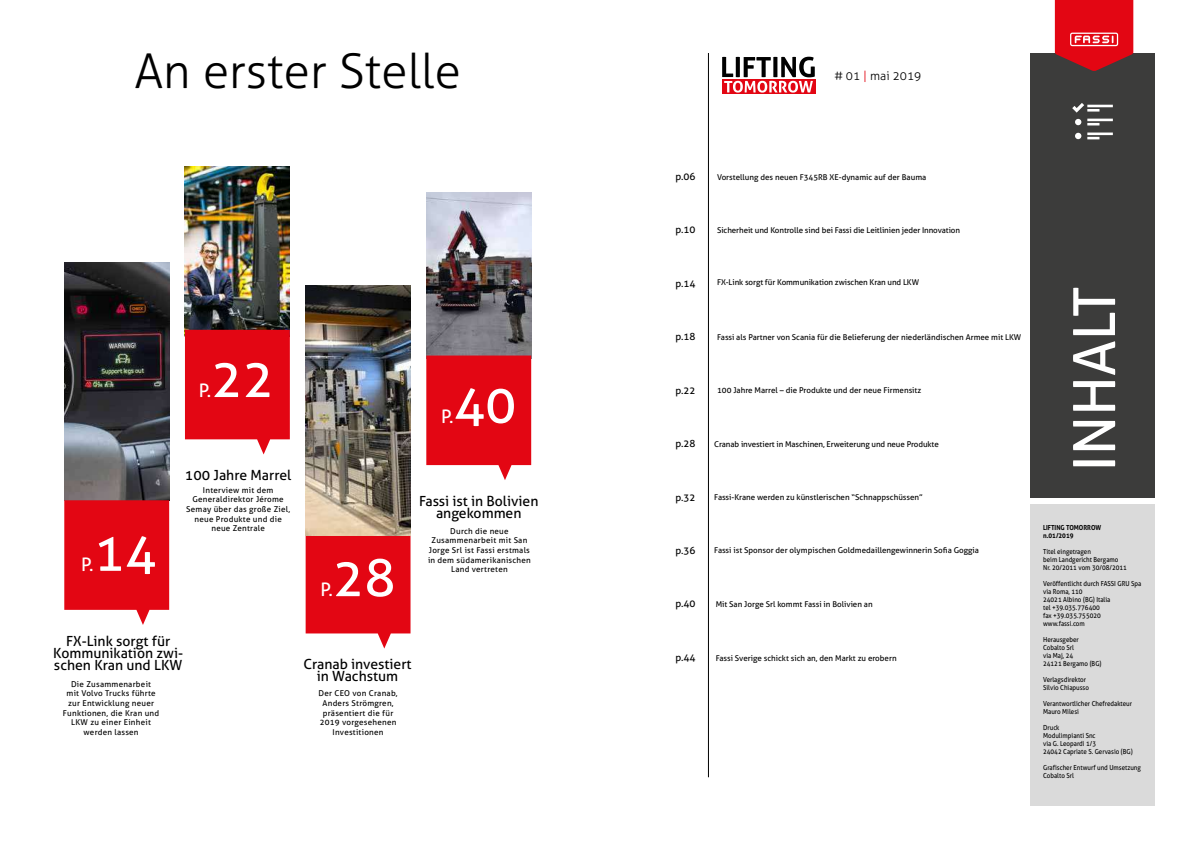
<style>
.page{position:relative;width:1191px;height:842px;background:#fff}
.page>*{position:absolute;margin:0;border:0;box-sizing:border-box;transform-origin:0 0}
.t1{font:58px "Aller";color:#fff}
.t2{font:52.2px "Aller";color:#fff}
.t3{font:300 48px "Aller";color:#000}
.t4{font:18.5px "Aller";color:#fff}
.t5{font:14px/12px "Aller";color:#000;text-align:center}
.t6{font:300 12px "Aller";color:#000}
.t7{font:10px "Aller";color:#000}
.t8{font:8.1px/9.7px "Aller";letter-spacing:.03em;color:#000;text-align:center}
.t9{font:8px "Aller";color:#000}
.t10{font:6.9px/8px "Aller";color:#000;scale:.9 1}
.t11{font:700 6.9px/8px "Aller";color:#000;scale:.9 1}
.s1{color:#e30613}
</style>
<div class="page">
<img style="left:426px;top:193px;width:105px;height:162px">
<img style="left:185px;top:167px;width:105px;height:163px">
<div style="left:1030px;top:53px;width:124px;height:444px;background:#3c3c3b"></div>
<div style="left:1030px;top:504px;width:124px;height:302px;background:#dadada"></div>
<img style="left:64px;top:262px;width:105px;height:238px">
<svg style="left:64px;top:500px;width:105px;height:125px;background:#e6242f"></svg>
<svg style="left:185px;top:330px;width:105px;height:124px;background:#e6212d"></svg>
<svg style="left:306px;top:535px;width:104px;height:113px;background:#e62530"></svg>
<img style="left:306px;top:286px;width:104px;height:249px">
<svg style="left:426px;top:355px;width:105px;height:125px;background:#e5242f"></svg>
<svg style="left:1054px;top:0;width:79px;height:71px;background:#d01b25"></svg>
<hr style="left:1087px;top:105px;width:25px;height:2px;background:#fff">
<svg style="left:1075px;top:119px;width:6px;height:6px"></svg>
<svg style="left:1075px;top:133px;width:6px;height:6px"></svg>
<hr style="left:1087px;top:119px;width:25px;height:2px;background:#fff">
<svg style="left:1087px;top:123px;width:12px;height:2px"></svg>
<hr style="left:1087px;top:133px;width:25px;height:2px;background:#fff">
<svg style="left:1087px;top:137px;width:12px;height:2px"></svg>
<svg style="left:1072px;top:103px;width:27px;height:10px"></svg>
<hr style="left:708px;top:53px;width:1px;height:724px;background:#000">
<div style="left:722px;top:79px;width:93px;height:15px;background:#e30613"></div>
<svg style="left:722px;top:57px;width:92px;height:36px"></svg>
<h3 class="t3" style="left:134px;top:42px;width:328px">An erster Stelle</h3>
<h2 class="t2" style="left:211px;top:347px;width:64px">22</h2>
<h3 class="t4" style="left:199px;top:379px;width:14px">P.</h3>
<h2 class="t2" style="left:453px;top:373px;width:64px">40</h2>
<h3 class="t4" style="left:441px;top:405px;width:14px">P.</h3>
<h2 class="t2" style="left:94px;top:520px;width:64px">14</h2>
<h3 class="t4" style="left:81px;top:553px;width:14px">P.</h3>
<h3 class="t5" style="left:185px;top:469px;width:108px">100 Jahre Marrel</h3>
<p class="t8" style="left:186px;top:485px;width:105px">Interview mit dem<br>Generaldirektor Jérome<br>Semay über das große Ziel, neue Produkte und die neue Zentrale</p>
<h2 class="t2" style="left:333px;top:546px;width:64px">28</h2>
<h3 class="t4" style="left:320px;top:578px;width:14px">P.</h3>
<h3 class="t5" style="left:419px;top:495px;width:121px">Fassi ist in Bolivien angekommen</h3>
<p class="t8" style="left:428px;top:526px;width:104px">Durch die neue<br>Zusammenarbeit mit San<br>Jorge Srl ist Fassi erstmals in dem südamerikanischen<br>Land vertreten</p>
<h3 class="t5" style="left:53px;top:635px;width:131px">FX-Link sorgt für<br>Kommunikation zwi&shy;schen Kran und LKW</h3>
<p class="t8" style="left:63px;top:679px;width:98px">Die Zusammenarbeit<br>mit Volvo Trucks führte zur Entwicklung neuer<br>Funktionen, die Kran und<br>LKW zu einer Einheit werden lassen</p>
<h3 class="t5" style="left:303px;top:658px;width:110px">Cranab investiert in Wachstum</h3>
<p class="t8" style="left:318px;top:688px;width:81px">Der CEO von Cranab,<br>Anders Strömgren, präsentiert die für<br>2019 vorgesehenen<br>Investitionen</p>
<h3 class="t6" style="left:834px;top:69px;width:89px"># 01 <span class="s1">|</span> mai 2019</h3>
<p class="t7" style="left:675px;top:170px;width:22px">p.06</p>
<p class="t9" style="left:717px;top:172px;width:211px">Vorstellung des neuen F345RB XE-dynamic auf der Bauma</p>
<p class="t7" style="left:675px;top:224px;width:22px">p.10</p>
<p class="t9" style="left:717px;top:226px;width:244px">Sicherheit und Kontrolle sind bei Fassi die Leitlinien jeder Innovation</p>
<p class="t7" style="left:675px;top:277px;width:22px">p.14</p>
<p class="t9" style="left:717px;top:277px;width:203px">FX-Link sorgt für Kommunikation zwischen Kran und LKW</p>
<p class="t7" style="left:675px;top:330px;width:22px">p.18</p>
<p class="t9" style="left:717px;top:332px;width:306px">Fassi als Partner von Scania für die Belieferung der niederländischen Armee mit LKW</p>
<p class="t7" style="left:675px;top:384px;width:22px">p.22</p>
<p class="t9" style="left:717px;top:385px;width:206px">100 Jahre Marrel – die Produkte und der neue Firmensitz</p>
<p class="t7" style="left:675px;top:437px;width:22px">p.28</p>
<p class="t9" style="left:714px;top:439px;width:226px">Cranab investiert in Maschinen, Erweiterung und neue Produkte</p>
<h1 class="t1" style="left:1059px;top:471px;width:186px;rotate:-90deg">INHALT</h1>
<p class="t7" style="left:675px;top:491px;width:22px">p.32</p>
<p class="t9" style="left:714px;top:492px;width:210px">Fassi-Krane werden zu künstlerischen “Schnappschüssen”</p>
<p class="t7" style="left:675px;top:544px;width:22px">p.36</p>
<p class="t9" style="left:714px;top:545px;width:266px">Fassi ist Sponsor der olympischen Goldmedaillengewinnerin Sofia Goggia</p>
<p class="t7" style="left:675px;top:598px;width:22px">p.40</p>
<p class="t9" style="left:715px;top:599px;width:158px">Mit San Jorge Srl kommt Fassi in Bolivien an</p>
<p class="t7" style="left:675px;top:651px;width:22px">p.44</p>
<p class="t9" style="left:715px;top:653px;width:182px">Fassi Sverige schickt sich an, den Markt zu erobern</p>
<p class="t11" style="left:1043px;top:524px;width:66px">LIFTING TOMORROW n.01/2019</p>
<p class="t10" style="left:1043px;top:548px;width:95px">Titel eingetragen<br>beim Landgericht Bergamo<br>Nr. 20/2011 vom 30/08/2011</p>
<p class="t10" style="left:1043px;top:580px;width:111px">Veröffentlicht durch FASSI GRU Spa via Roma, 110<br>24021 Albino (BG) Italia<br>tel +39.035.776400<br>fax +39.035.755020 www.fassi.com</p>
<p class="t10" style="left:1043px;top:636px;width:66px">Herausgeber<br>Cobalto Srl<br>via Maj, 24<br>24121 Bergamo (BG)</p>
<p class="t10" style="left:1043px;top:676px;width:52px">Verlagsdirektor<br>Silvio Chiapusso</p>
<p class="t10" style="left:1043px;top:700px;width:100px">Verantwortlicher Chefredakteur<br>Mauro Milesi</p>
<p class="t10" style="left:1043px;top:724px;width:101px">Druck<br>Modulimpianti Snc<br>via G. Leopardi 1/3<br>24042 Capriate S. Gervasio (BG)</p>
<p class="t10" style="left:1043px;top:764px;width:110px">Grafischer Entwurf und Umsetzung<br>Cobalto Srl</p>
</div>
